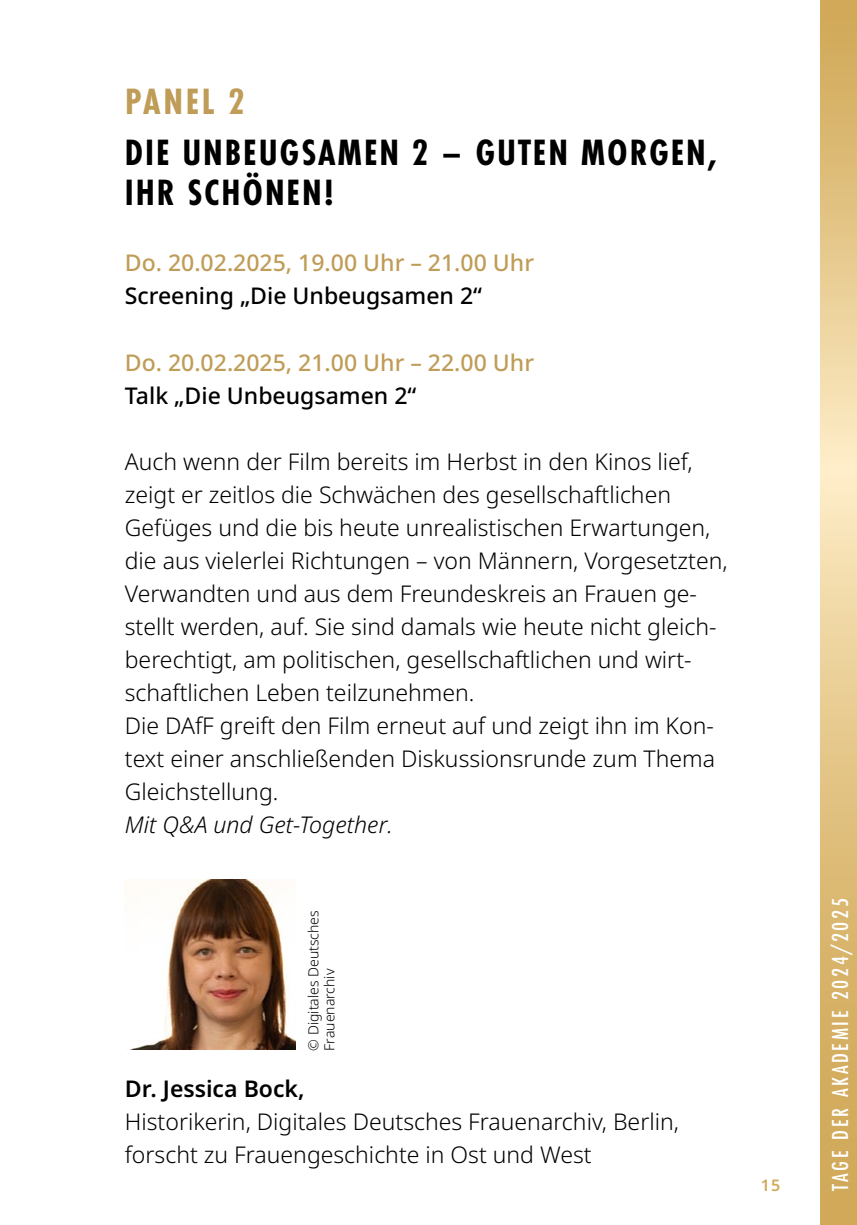
<style>
.page{position:relative;width:857px;height:1225px;background:#fff}
.page>*{position:absolute;margin:0;border:0;box-sizing:border-box;transform-origin:0 0}
.t1{font:700 38px/40px "Futura PT Cond";letter-spacing:.05em;color:#000}
.t2{font:700 38px "Futura PT Cond";letter-spacing:.07em;color:#bf9c57}
.t3{font:500 24px "Futura PT Cond";letter-spacing:.11em;color:#fff}
.t4{font:300 23px/33px "Noto Sans";color:#000}
.t5{font:500 23px "Noto Sans";color:#bf9c57}
.t6{font:500 23px "Noto Sans";color:#000}
.t7{font:italic 300 23px "Noto Sans";color:#000}
.t8{font:600 23px "Noto Sans";color:#000}
.t9{font:600 16px "Noto Sans";color:#d1a959}
.t10{font:300 14px/16px "Noto Sans";color:#000}
</style>
<div class="page">
<svg style="left:820px;top:0;width:36px;height:1225px;background:#e2c485"></svg>
<img style="left:131px;top:879px;width:164px;height:170px">
<h1 class="t2" style="left:125px;top:79px;width:121px">PANEL 2</h1>
<h1 class="t1" style="left:125px;top:133px;width:594px">DIE UNBEUGSAMEN 2 – GUTEN MORGEN,<br>IHR SCHÖNEN!</h1>
<p class="t5" style="left:125px;top:247px;width:410px">Do. 20.02.2025, 19.00 Uhr – 21.00 Uhr</p>
<p class="t6" style="left:125px;top:280px;width:358px">Screening „Die Unbeugsamen 2“</p>
<p class="t5" style="left:125px;top:346px;width:410px">Do. 20.02.2025, 21.00 Uhr – 22.00 Uhr</p>
<p class="t6" style="left:125px;top:379px;width:293px">Talk „Die Unbeugsamen 2“</p>
<p class="t4" style="left:125px;top:445px;width:604px">Auch wenn der Film bereits im Herbst in den Kinos lief, zeigt er zeitlos die Schwächen des gesellschaftlichen Gefüges und die bis heute unrealistischen Erwartungen, die aus vielerlei Richtungen – von Männern, Vorgesetzten, Verwandten und aus dem Freundeskreis an Frauen ge&shy;stellt werden, auf. Sie sind damals wie heute nicht gleich&shy;berechtigt, am politischen, gesellschaftlichen und wirt&shy;schaftlichen Leben teilzunehmen.<br>Die DAfF greift den Film erneut auf und zeigt ihn im Kon&shy;text einer anschließenden Diskussionsrunde zum Thema Gleichstellung.</p>
<p class="t7" style="left:125px;top:808px;width:269px">Mit Q&amp;A und Get-Together.</p>
<p class="t10" style="left:306px;top:1050px;width:142px;rotate:-90deg">© Digitales Deutsches<br>Frauenarchiv</p>
<p class="t8" style="left:125px;top:1072px;width:181px">Dr. Jessica Bock,</p>
<p class="t4" style="left:125px;top:1105px;width:555px">Historikerin, Digitales Deutsches Frauenarchiv, Berlin, forscht zu Frauengeschichte in Ost und West</p>
<p class="t9" style="left:760px;top:1173px;width:21px">15</p>
<p class="t3" style="left:825px;top:1190px;width:294px;rotate:-90deg">TAGE DER AKADEMIE 2024/2025</p>
</div>
